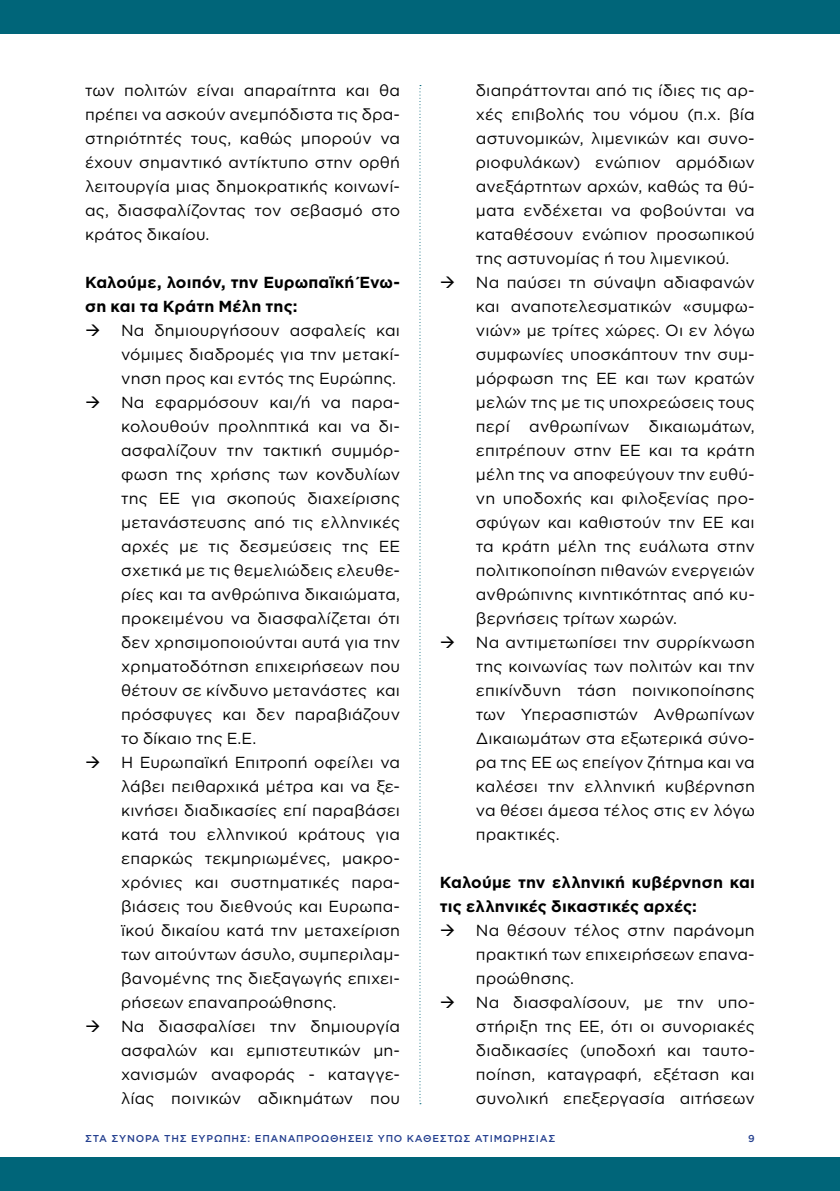
<style>
.page{position:relative;width:840px;height:1191px;background:#fff}
.page>*{position:absolute;margin:0;border:0;box-sizing:border-box;transform-origin:0 0}
.t1{font:16px/24px "Gotham Greek";letter-spacing:.01em;color:#000}
.t2{font:700 16px/24px "Gotham Greek";letter-spacing:.01em;color:#000}
.t3{font:500 10px "Gotham Greek";letter-spacing:.075em;color:#25408f}
</style>
<div class="page">
<div style="left:0;top:0;width:839px;height:34px;background:#006579"></div>
<div style="left:0;top:1157px;width:839px;height:34px;background:#006579"></div>
<svg style="left:419px;top:85px;width:2px;height:1019px"></svg>
<p class="t1" style="left:85px;top:78px;width:316px;text-align:justify">των πολιτών είναι απαραίτητα και θα πρέπει να ασκούν ανεμπόδιστα τις δρα&shy;στηριότητές τους, καθώς μπορούν να έχουν σημαντικό αντίκτυπο στην ορθή λειτουργία μιας δημοκρατικής κοινωνί&shy;ας, διασφαλίζοντας τον σεβασμό στο κράτος δικαίου.</p>
<p class="t2" style="left:85px;top:270px;width:316px">Καλούμε, λοιπόν, την Ευρωπαϊκή Ένω&shy;ση και τα Κράτη Μέλη της:</p>
<p class="t1" style="left:121px;top:318px;width:280px">Να δημιουργήσουν ασφαλείς και νόμιμες διαδρομές για την μετακί&shy;νηση προς και εντός της Ευρώπης.<br>Να εφαρμόσουν και/ή να παρα&shy;κολουθούν προληπτικά και να δι&shy;ασφαλίζουν την τακτική συμμόρ&shy;φωση της χρήσης των κονδυλίων της ΕΕ για σκοπούς διαχείρισης μετανάστευσης από τις ελληνικές αρχές με τις δεσμεύσεις της ΕΕ σχετικά με τις θεμελιώδεις ελευθε&shy;ρίες και τα ανθρώπινα δικαιώματα, προκειμένου να διασφαλίζεται ότι δεν χρησιμοποιούνται αυτά για την χρηματοδότηση επιχειρήσεων που θέτουν σε κίνδυνο μετανάστες και πρόσφυγες και δεν παραβιάζουν το δίκαιο της Ε.Ε.<br>Η Ευρωπαϊκή Επιτροπή οφείλει να λάβει πειθαρχικά μέτρα και να ξε&shy;κινήσει διαδικασίες επί παραβάσει κατά του ελληνικού κράτους για επαρκώς τεκμηριωμένες, μακρο&shy;χρόνιες και συστηματικές παρα&shy;βιάσεις του διεθνούς και Ευρωπα&shy;ϊκού δικαίου κατά την μεταχείριση των αιτούντων άσυλο, συμπεριλαμ&shy;βανομένης της διεξαγωγής επιχει&shy;ρήσεων επαναπροώθησης.<br>Να διασφαλίσει την δημιουργία ασφαλών και εμπιστευτικών μη&shy;χανισμών αναφοράς - καταγγε&shy;λίας ποινικών αδικημάτων που</p>
<p class="t1" style="left:475px;top:78px;width:280px">διαπράττονται από τις ίδιες τις αρ&shy;χές επιβολής του νόμου (π.χ. βία αστυνομικών, λιμενικών και συνο&shy;ριοφυλάκων) ενώπιον αρμόδιων ανεξάρτητων αρχών, καθώς τα θύ&shy;ματα ενδέχεται να φοβούνται να καταθέσουν ενώπιον προσωπικού της αστυνομίας ή του λιμενικού.<br>Να παύσει τη σύναψη αδιαφανών και αναποτελεσματικών «συμφω&shy;νιών» με τρίτες χώρες. Οι εν λόγω συμφωνίες υποσκάπτουν την συμ&shy;μόρφωση της ΕΕ και των κρατών μελών της με τις υποχρεώσεις τους περί ανθρωπίνων δικαιωμάτων, επιτρέπουν στην ΕΕ και τα κράτη μέλη της να αποφεύγουν την ευθύ&shy;νη υποδοχής και φιλοξενίας προ&shy;σφύγων και καθιστούν την ΕΕ και τα κράτη μέλη της ευάλωτα στην πολιτικοποίηση πιθανών ενεργειών ανθρώπινης κινητικότητας από κυ&shy;βερνήσεις τρίτων χωρών.<br>Να αντιμετωπίσει την συρρίκνωση της κοινωνίας των πολιτών και την επικίνδυνη τάση ποινικοποίησης των Υπερασπιστών Ανθρωπίνων<br>Δικαιωμάτων στα εξωτερικά σύνο&shy;ρα της ΕΕ ως επείγον ζήτημα και να καλέσει την ελληνική κυβέρνηση να θέσει άμεσα τέλος στις εν λόγω πρακτικές.</p>
<p class="t2" style="left:439px;top:870px;width:316px">Καλούμε την ελληνική κυβέρνηση και τις ελληνικές δικαστικές αρχές:</p>
<p class="t1" style="left:475px;top:918px;width:280px">Να θέσουν τέλος στην παράνομη πρακτική των επιχειρήσεων επανα&shy;προώθησης.<br>Να διασφαλίσουν, με την υπο&shy;στήριξη της ΕΕ, ότι οι συνοριακές διαδικασίες (υποδοχή και ταυτο&shy;ποίηση, καταγραφή, εξέταση και συνολική επεξεργασία αιτήσεων</p>
<p class="t3" style="left:85px;top:1132px;width:471px">ΣΤΑ ΣΥΝΟΡΑ ΤΗΣ ΕΥΡΩΠΗΣ: ΕΠΑΝΑΠΡΟΩΘΗΣΕΙΣ ΥΠΟ ΚΑΘΕΣΤΩΣ ΑΤΙΜΩΡΗΣΙΑΣ</p>
<p class="t3" style="left:747px;top:1132px;width:8px">9</p>
</div>
